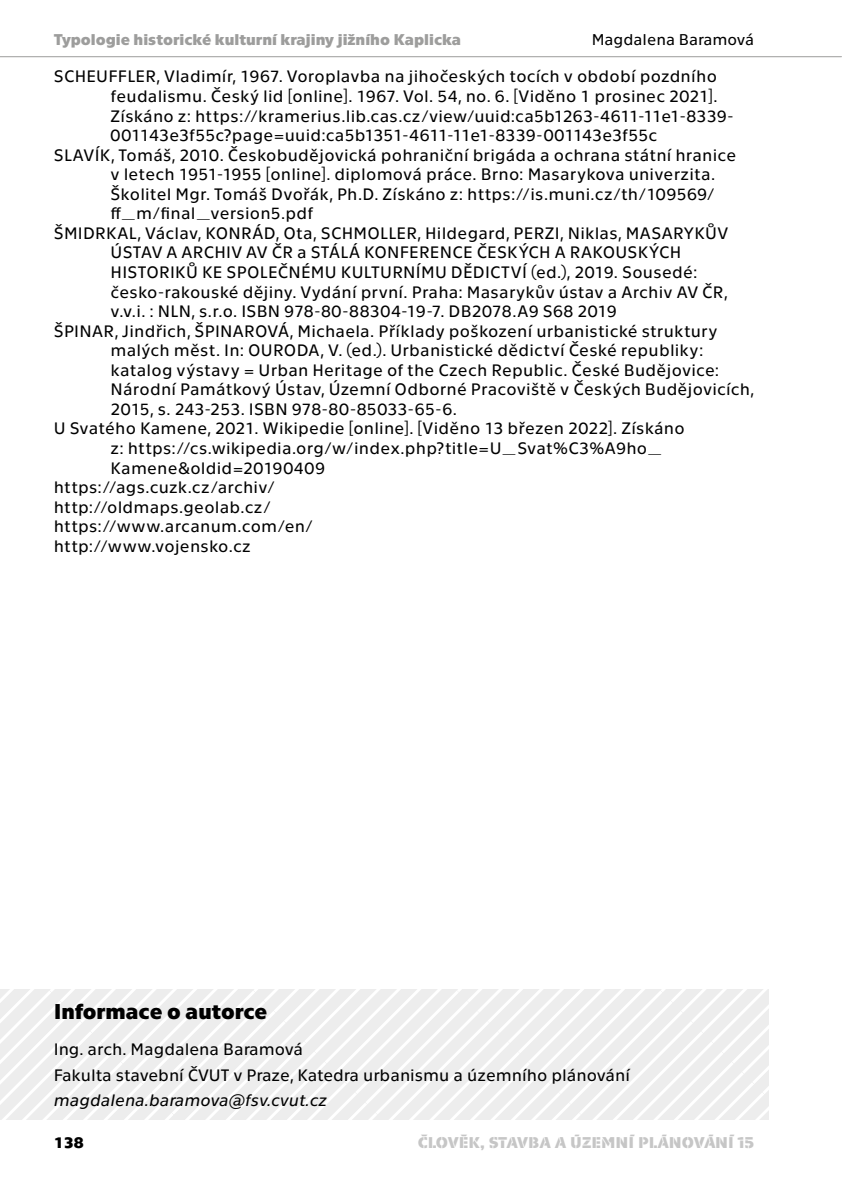
<style>
.page{position:relative;width:842px;height:1191px;background:#fff}
.page>*{position:absolute;margin:0;border:0;box-sizing:border-box;transform-origin:0 0}
.t1{font:700 22px "Technika";color:#000}
.t2{font:17px/25.2px "Technika";letter-spacing:.015em;color:#000}
.t3{font:italic 17px "Technika";color:#000}
.t4{font:700 16px "Technika";color:#9d9d9c}
.t5{font:700 16px "Technika Stencil";color:#c6c6c6}
.t6{font:16px "Technika";color:#000}
.t7{font:700 16px "Technika";color:#000}
</style>
<div class="page">
<hr style="left:0;top:56px;width:841px;height:1px;background:#9d9d9c">
<svg style="left:0;top:989px;width:768px;height:131px;fill:#ededed"></svg>
<p class="t4" style="left:54px;top:28px;width:409px">Typologie historické kulturní krajiny jižního Kaplicka</p>
<p class="t6" style="left:592px;top:29px;width:164px">Magdalena Baramová</p>
<p class="t2" style="left:54px;top:63px;width:665px">SCHEUFFLER, Vladimír, 1967. Voroplavba na jihočeských tocích v období pozdního</p>
<p class="t2" style="left:111px;top:82px;width:608px">feudalismu. Český lid [online]. 1967. Vol. 54, no. 6. [Viděno 1 prosinec 2021].</p>
<p class="t2" style="left:111px;top:102px;width:625px">Získáno z: https://kramerius.lib.cas.cz/view/uuid:ca5b1263-4611-11e1-8339-</p>
<p class="t2" style="left:111px;top:121px;width:548px">001143e3f55c?page=uuid:ca5b1351-4611-11e1-8339-001143e3f55c</p>
<p class="t2" style="left:54px;top:141px;width:684px">SLAVÍK, Tomáš, 2010. Českobudějovická pohraniční brigáda a ochrana státní hranice</p>
<p class="t2" style="left:111px;top:161px;width:606px">v letech 1951-1955 [online]. diplomová práce. Brno: Masarykova univerzita.</p>
<p class="t2" style="left:111px;top:180px;width:606px">Školitel Mgr. Tomáš Dvořák, Ph.D. Získáno z: https://is.muni.cz/th/109569/</p>
<p class="t2" style="left:111px;top:200px;width:204px">ff_m/final_version5.pdf</p>
<p class="t2" style="left:54px;top:219px;width:676px">ŠMIDRKAL, Václav, KONRÁD, Ota, SCHMOLLER, Hildegard, PERZI, Niklas, MASARYKŮV</p>
<p class="t2" style="left:111px;top:239px;width:572px">ÚSTAV A ARCHIV AV ČR a STÁLÁ KONFERENCE ČESKÝCH A RAKOUSKÝCH</p>
<p class="t2" style="left:111px;top:258px;width:588px">HISTORIKŮ KE SPOLEČNÉMU KULTURNÍMU DĚDICTVÍ (ed.), 2019. Sousedé:</p>
<p class="t2" style="left:111px;top:278px;width:618px">česko-rakouské dějiny. Vydání první. Praha: Masarykův ústav a Archiv AV ČR,</p>
<p class="t2" style="left:111px;top:297px;width:508px">v.v.i. : NLN, s.r.o. ISBN 978-80-88304-19-7. DB2078.A9 S68 2019</p>
<p class="t2" style="left:54px;top:317px;width:665px">ŠPINAR, Jindřich, ŠPINAROVÁ, Michaela. Příklady poškození urbanistické struktury</p>
<p class="t2" style="left:111px;top:337px;width:594px">malých měst. In: OURODA, V. (ed.). Urbanistické dědictví České republiky:</p>
<p class="t2" style="left:111px;top:356px;width:610px">katalog výstavy = Urban Heritage of the Czech Republic. České Budějovice:</p>
<p class="t2" style="left:111px;top:376px;width:645px">Národní Památkový Ústav, Územní Odborné Pracoviště v Českých Budějovicích,</p>
<p class="t2" style="left:111px;top:395px;width:348px">2015, s. 243-253. ISBN 978-80-85033-65-6.</p>
<p class="t2" style="left:54px;top:415px;width:632px">U Svatého Kamene, 2021. Wikipedie [online]. [Viděno 13 březen 2022]. Získáno</p>
<p class="t2" style="left:111px;top:434px;width:553px">z: https://cs.wikipedia.org/w/index.php?title=U_Svat%C3%A9ho_</p>
<p class="t2" style="left:111px;top:454px;width:216px">Kamene&amp;oldid=20190409</p>
<p class="t2" style="left:54px;top:473px;width:223px">https://ags.cuzk.cz/archiv/</p>
<p class="t2" style="left:54px;top:493px;width:219px">http://oldmaps.geolab.cz/</p>
<p class="t2" style="left:54px;top:512px;width:261px">https://www.arcanum.com/en/</p>
<p class="t2" style="left:54px;top:532px;width:198px">http://www.vojensko.cz</p>
<p class="t1" style="left:54px;top:995px;width:215px">Informace o autorce</p>
<p class="t2" style="left:54px;top:1035px;width:578px">Ing. arch. Magdalena Baramová<br>Fakulta stavební ČVUT v Praze, Katedra urbanismu a územního plánování</p>
<p class="t3" style="left:54px;top:1088px;width:275px">magdalena.baramova@fsv.cvut.cz</p>
<p class="t7" style="left:54px;top:1131px;width:31px">138</p>
<p class="t5" style="left:418px;top:1134px;width:338px">ČLOVĚK, STAVBA A ÚZEMNÍ PLÁNOVÁNÍ 15</p>
</div>
